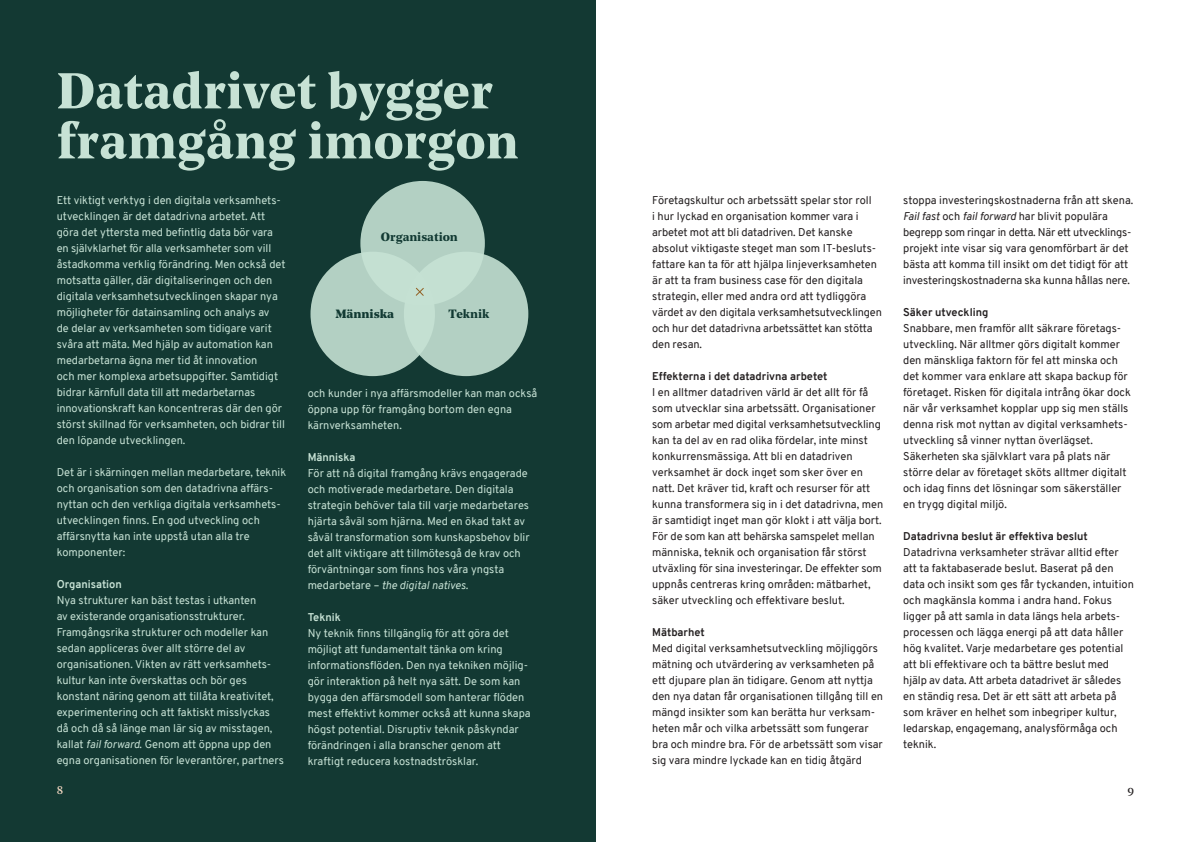
<style>
.page{position:relative;width:1191px;height:842px;background:#fff}
.page>*{position:absolute;margin:0;border:0;box-sizing:border-box;transform-origin:0 0}
.t1{font:700 50px/50px "Noe Text";color:#c7e2d5}
.t2{font:700 12px "Noe Text";color:#123a33}
.t3{font:900 12px "Noe Text";color:#123a33}
.t4{font:12px "Noe Text";color:#231f20}
.t5{font:12px "Noe Text";color:#fddec8}
.t6{font:11px/16px "Overpass";color:#231f20}
.t7{font:11px/16px "Overpass";color:#c7e2d5}
.t8{font:700 11px "Overpass";color:#231f20}
.t9{font:700 11px "Overpass";color:#c7e2d5}
.s1{font-style:italic}
.s2{font-weight:700}
</style>
<div class="page">
<div style="left:0;top:0;width:595px;height:842px;background:#133933"></div>
<div style="left:360px;top:181px;width:125px;height:124px;background:#b3d0c3;border-radius:50%"></div>
<div style="left:310px;top:252px;width:125px;height:124px;background:linear-gradient(to bottom,#bcd9cb,#afccbf);border-radius:50%"></div>
<div style="left:404px;top:252px;width:124px;height:124px;background:linear-gradient(to right,#c3dfd1,#afccbf);border-radius:50%"></div>
<svg style="left:415px;top:287px;width:10px;height:10px"></svg>
<p class="t1" style="left:57px;top:63px;width:463px">Datadrivet bygger framgång imorgon</p>
<p class="t7" style="left:57px;top:192px;width:230px">Ett viktigt verktyg i den digitala verksamhets&shy;utvecklingen är det datadrivna arbetet. Att göra det yttersta med befintlig data bör vara en självklarhet för alla verksamheter som vill åstadkomma verklig förändring. Men också det motsatta gäller, där digitaliseringen och den digitala verksamhetsutvecklingen skapar nya möjligheter för datainsamling och analys av<br>de delar av verksamheten som tidigare varit svåra att mäta. Med hjälp av automation kan medarbetarna ägna mer tid åt innovation<br>och mer komplexa arbetsuppgifter. Samtidigt bidrar kärnfull data till att medarbetarnas innovationskraft kan koncentreras där den gör störst skillnad för verksamheten, och bidrar till den löpande utvecklingen.</p>
<p class="t7" style="left:57px;top:464px;width:231px">Det är i skärningen mellan medarbetare, teknik och organisation som den datadrivna affärs&shy;nyttan och den verkliga digitala verksamhets&shy;utvecklingen finns. En god utveckling och affärsnytta kan inte uppstå utan alla tre komponenter:</p>
<p class="t9" style="left:57px;top:576px;width:67px">Organisation</p>
<p class="t7" style="left:57px;top:592px;width:229px">Nya strukturer kan bäst testas i utkanten<br>av existerande organisationsstrukturer.<br>Framgångsrika strukturer och modeller kan sedan appliceras över allt större del av organisationen. Vikten av rätt verksamhets&shy;kultur kan inte överskattas och bör ges konstant näring genom att tillåta kreativitet, experimentering och att faktiskt misslyckas då och då så länge man lär sig av misstagen, kallat <span class="s1">fail forward</span>. Genom att öppna upp den egna organisationen för leverantörer, partners</p>
<p class="t5" style="left:57px;top:781px;width:8px">8</p>
<p class="t2" style="left:381px;top:228px;width:78px">Organisation</p>
<p class="t3" style="left:335px;top:305px;width:60px">Människa</p>
<p class="t2" style="left:448px;top:305px;width:42px">Teknik</p>
<p class="t7" style="left:308px;top:385px;width:231px">och kunder i nya affärsmodeller kan man också öppna upp för framgång bortom den egna kärnverksamheten.</p>
<p class="t9" style="left:308px;top:449px;width:49px">Människa</p>
<p class="t7" style="left:308px;top:465px;width:223px">För att nå digital framgång krävs engagerade och motiverade medarbetare. Den digitala strategin behöver tala till varje medarbetares hjärta såväl som hjärna. Med en ökad takt av såväl transformation som kunskapsbehov blir det allt viktigare att tillmötesgå de krav och förväntningar som finns hos våra yngsta medarbetare – <span class="s1">the digital natives.</span></p>
<p class="t9" style="left:308px;top:609px;width:35px">Teknik</p>
<p class="t7" style="left:308px;top:625px;width:203px">Ny teknik finns tillgänglig för att göra det möjligt att fundamentalt tänka om kring</p>
<p class="t7" style="left:308px;top:657px;width:224px">informationsflöden. Den nya tekniken möjlig&shy;gör interaktion på helt nya sätt. De som kan bygga den affärsmodell som hanterar flöden mest effektivt kommer också att kunna skapa högst potential. Disruptiv teknik påskyndar förändringen i alla branscher genom att kraftigt reducera kostnadströsklar.</p>
<p class="t6" style="left:652px;top:192px;width:231px">Företagskultur och arbetssätt spelar stor roll<br>i hur lyckad en organisation kommer vara i arbetet mot att bli datadriven. Det kanske absolut viktigaste steget man som IT-besluts&shy;fattare kan ta för att hjälpa linjeverksamheten är att ta fram business case för den digitala strategin, eller med andra ord att tydliggöra värdet av den digitala verksamhetsutvecklingen och hur det datadrivna arbetssättet kan stötta den resan.</p>
<p class="t8" style="left:652px;top:368px;width:177px">Effekterna i det datadrivna arbetet</p>
<p class="t6" style="left:652px;top:384px;width:232px">I en alltmer datadriven värld är det allt för få som utvecklar sina arbetssätt. Organisationer som arbetar med digital verksamhetsutveckling kan ta del av en rad olika fördelar, inte minst konkurrensmässiga. Att bli en datadriven verksamhet är dock inget som sker över en natt. Det kräver tid, kraft och resurser för att kunna transformera sig in i det datadrivna, men är samtidigt inget man gör klokt i att välja bort.<br>För de som kan att behärska samspelet mellan människa, teknik och organisation får störst utväxling för sina investeringar. De effekter som uppnås centreras kring områden: mätbarhet, säker utveckling och effektivare beslut.</p>
<p class="t6" style="left:652px;top:624px;width:232px"><span class="s2">Mätbarhet<br></span>Med digital verksamhetsutveckling möjliggörs mätning och utvärdering av verksamheten på ett djupare plan än tidigare. Genom att nyttja den nya datan får organisationen tillgång till en mängd insikter som kan berätta hur verksam&shy;heten mår och vilka arbetssätt som fungerar bra och mindre bra. För de arbetssätt som visar sig vara mindre lyckade kan en tidig åtgärd</p>
<p class="t6" style="left:903px;top:192px;width:232px">stoppa investeringskostnaderna från att skena.<br><span class="s1">Fail fast</span> och <span class="s1">fail forward</span> har blivit populära begrepp som ringar in detta. När ett utvecklings&shy;projekt inte visar sig vara genomförbart är det bästa att komma till insikt om det tidigt för att investeringskostnaderna ska kunna hållas nere.</p>
<p class="t6" style="left:903px;top:304px;width:229px"><span class="s2">Säker utveckling<br></span>Snabbare, men framför allt säkrare företags&shy;utveckling. När alltmer görs digitalt kommer den mänskliga faktorn för fel att minska och det kommer vara enklare att skapa backup för företaget. Risken för digitala intrång ökar dock när vår verksamhet kopplar upp sig men ställs denna risk mot nyttan av digital verksamhets&shy;utveckling så vinner nyttan överlägset.<br>Säkerheten ska självklart vara på plats när större delar av företaget sköts alltmer digitalt och idag finns det lösningar som säkerställer en trygg digital miljö.</p>
<p class="t8" style="left:903px;top:528px;width:186px">Datadrivna beslut är effektiva beslut</p>
<p class="t6" style="left:903px;top:544px;width:232px">Datadrivna verksamheter strävar alltid efter att ta faktabaserade beslut. Baserat på den data och insikt som ges får tyckanden, intuition och magkänsla komma i andra hand. Fokus ligger på att samla in data längs hela arbets&shy;processen och lägga energi på att data håller hög kvalitet. Varje medarbetare ges potential att bli effektivare och ta bättre beslut med hjälp av data. Att arbeta datadrivet är således en ständig resa. Det är ett sätt att arbeta på som kräver en helhet som inbegriper kultur, ledarskap, engagemang, analysförmåga och teknik.</p>
<p class="t4" style="left:1127px;top:781px;width:8px">9</p>
</div>
